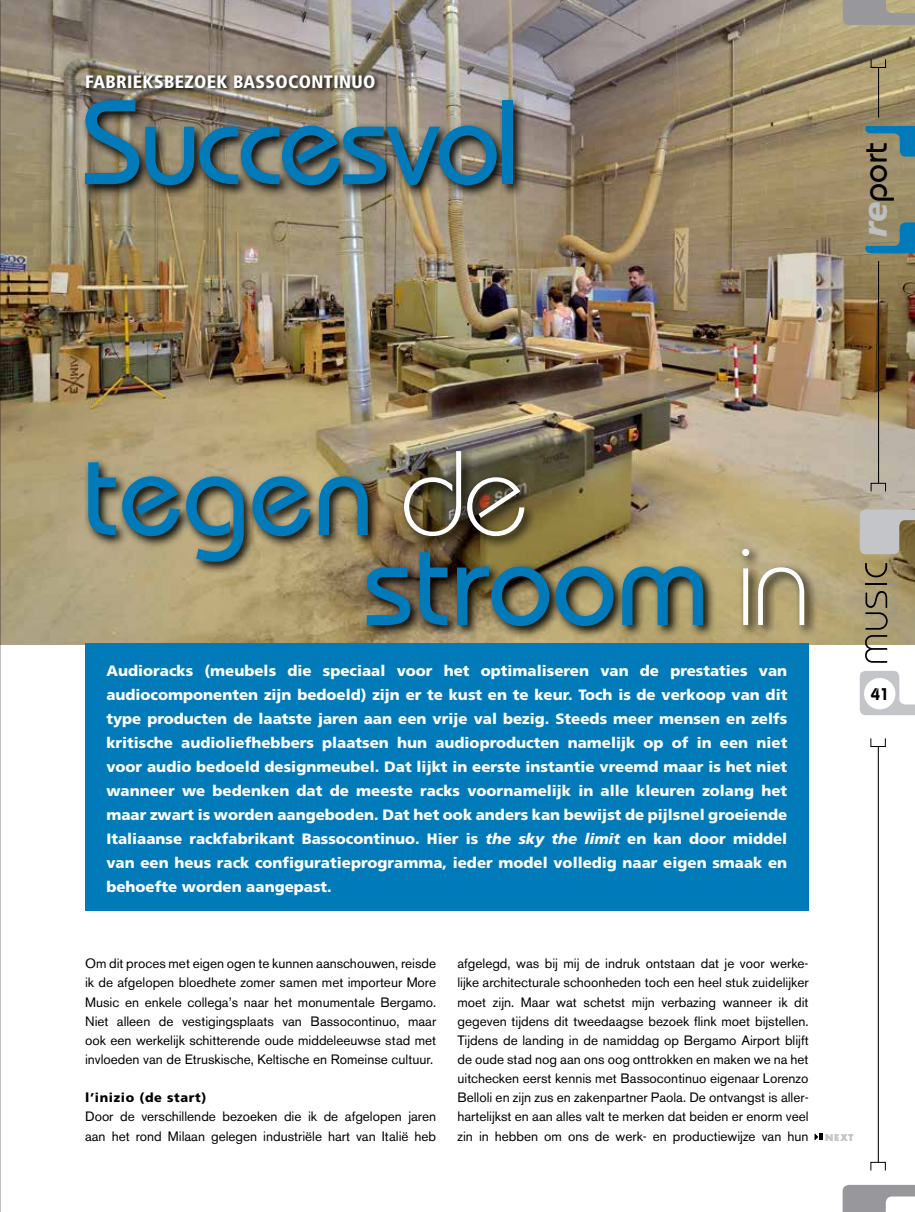
<style>
.page{position:relative;width:915px;height:1212px;background:#fff}
.page>*{position:absolute;margin:0;border:0;box-sizing:border-box;transform-origin:0 0}
.t1{font:500 120px/90px "Bauhaus IT Cby BT";letter-spacing:-.01em;color:#007ab9}
.t2{font:500 120px "Bauhaus IT Cby BT";letter-spacing:-.04em;color:#007ab9}
.t3{font:500 33.9px "Bauhaus";color:#000}
.t4{font:900 condensed 18px "Frutiger";letter-spacing:.02em;color:#fff}
.t5{font:600 16.95px "Bauhaus";color:#000}
.t6{font:900 15px/24px "Frutiger";color:#fff;text-align:justify}
.t7{font:13.5px/19.2px "Akzidenz Grotesk BE";color:#000;text-align:justify}
.t8{font:900 12.75px "Frutiger";letter-spacing:.05em;color:#000}
.t9{font:700 9px "Futura";color:#c3c5c8}
.s1{font-family:"Frutiger";font-weight:900;font-style:italic;color:#bdbfc2}
.s2{font-weight:300;color:#fff}
.s3{font-style:italic}
</style>
<div class="page">
<img style="left:1px;top:0;width:913px;height:644px">
<svg style="left:814px;top:1133px;width:9px;height:7px"></svg>
<svg style="left:859px;top:510px;width:55px;height:44px;background:#b3b0a8"></svg>
<svg style="left:859px;top:671px;width:55px;height:44px"></svg>
<svg style="left:842px;top:0;width:72px;height:25px;background:#9f9c96"></svg>
<svg style="left:842px;top:1185px;width:72px;height:27px"></svg>
<div style="left:870px;top:59px;width:15px;height:9px;border:1px solid #000"></div>
<div style="left:870px;top:483px;width:15px;height:9px;border:1px solid #000"></div>
<div style="left:863px;top:678px;width:32px;height:31px;background:#fff;border-radius:50%"></div>
<hr style="left:877px;top:261px;width:1px;height:222px;background:#000">
<svg style="left:865px;top:222px;width:49px;height:31px;background:#55838c"></svg>
<svg style="left:865px;top:126px;width:49px;height:31px;background:#58868d"></svg>
<hr style="left:877px;top:67px;width:1px;height:51px;background:#000">
<hr style="left:877px;top:746px;width:1px;height:416px;background:#000">
<div style="left:870px;top:738px;width:15px;height:9px;border:1px solid #000"></div>
<div style="left:870px;top:1162px;width:15px;height:9px;border:1px solid #000"></div>
<svg style="left:860px;top:560px;width:37px;height:103px;background:#a39979"></svg>
<div style="left:85px;top:643px;width:723px;height:268px;background:#007ab9"></div>
<svg style="left:84px;top:72px;width:297px;height:22px;background:#696155"></svg>
<svg style="left:84px;top:447px;width:733px;height:192px;background:#8e805b"></svg>
<svg style="left:80px;top:96px;width:446px;height:103px;background:#736a5a"></svg>
<img style="left:0;top:0;width:1px;height:1212px">
<h3 class="t4" style="left:85px;top:71px;width:292px">FABRIEKSBEZOEK BASSOCONTINUO</h3>
<h1 class="t2" style="left:81px;top:69px;width:440px">Succesvol</h1>
<h2 class="t3" style="left:854px;top:237px;width:96px;rotate:-90deg"><span class="s1">re</span>port</h2>
<h1 class="t1" style="left:362px;top:446px;width:450px;text-indent:-280px">tegen <span class="s2">de </span>stroom <span class="s2">in</span></h1>
<p class="t6" style="left:106px;top:658px;width:682px">Audioracks (meubels die speciaal voor het optimaliseren van de prestaties van audiocomponenten zijn bedoeld) zijn er te kust en te keur. Toch is de verkoop van dit type producten de laatste jaren aan een vrije val bezig. Steeds meer mensen en zelfs kritische audioliefhebbers plaatsen hun audioproducten namelijk op of in een niet voor audio bedoeld designmeubel. Dat lijkt in eerste instantie vreemd maar is het niet wanneer we bedenken dat de meeste racks voornamelijk in alle kleuren zolang het maar zwart is worden aangeboden. Dat het ook anders kan bewijst de pijlsnel groeiende Italiaanse rackfabrikant Bassocontinuo. Hier is <span class="s3">the sky the limit</span> en kan door middel van een heus rack configuratieprogramma, ieder model volledig naar eigen smaak en behoefte worden aangepast.</p>
<p class="t5" style="left:870px;top:684px;width:20px">41</p>
<p class="t7" style="left:85px;top:954px;width:352px">Om dit proces met eigen ogen te kunnen aanschouwen, reisde ik de afgelopen bloedhete zomer samen met importeur More Music en enkele collega’s naar het monumentale Bergamo.<br>Niet alleen de vestigingsplaats van Bassocontinuo, maar ook een werkelijk schitterende oude middeleeuwse stad met invloeden van de Etruskische, Keltische en Romeinse cultuur.</p>
<p class="t8" style="left:85px;top:1090px;width:123px">l’inizio (de start)</p>
<p class="t7" style="left:85px;top:1107px;width:352px">Door de verschillende bezoeken die ik de afgelopen jaren aan het rond Milaan gelegen industriële hart van Italië heb</p>
<p class="t7" style="left:457px;top:954px;width:352px">afgelegd, was bij mij de indruk ontstaan dat je voor werke&shy;lijke architecturale schoonheden toch een heel stuk zuidelijker moet zijn. Maar wat schetst mijn verbazing wanneer ik dit gegeven tijdens dit tweedaagse bezoek flink moet bijstellen.<br>Tijdens de landing in de namiddag op Bergamo Airport blijft de oude stad nog aan ons oog onttrokken en maken we na het uitchecken eerst kennis met Bassocontinuo eigenaar Lorenzo Belloli en zijn zus en zakenpartner Paola. De ontvangst is aller&shy;hartelijkst en aan alles valt te merken dat beiden er enorm veel zin in hebben om ons de werk- en productiewijze van hun</p>
<p class="t9" style="left:824px;top:1130px;width:30px">NEXT</p>
</div>
